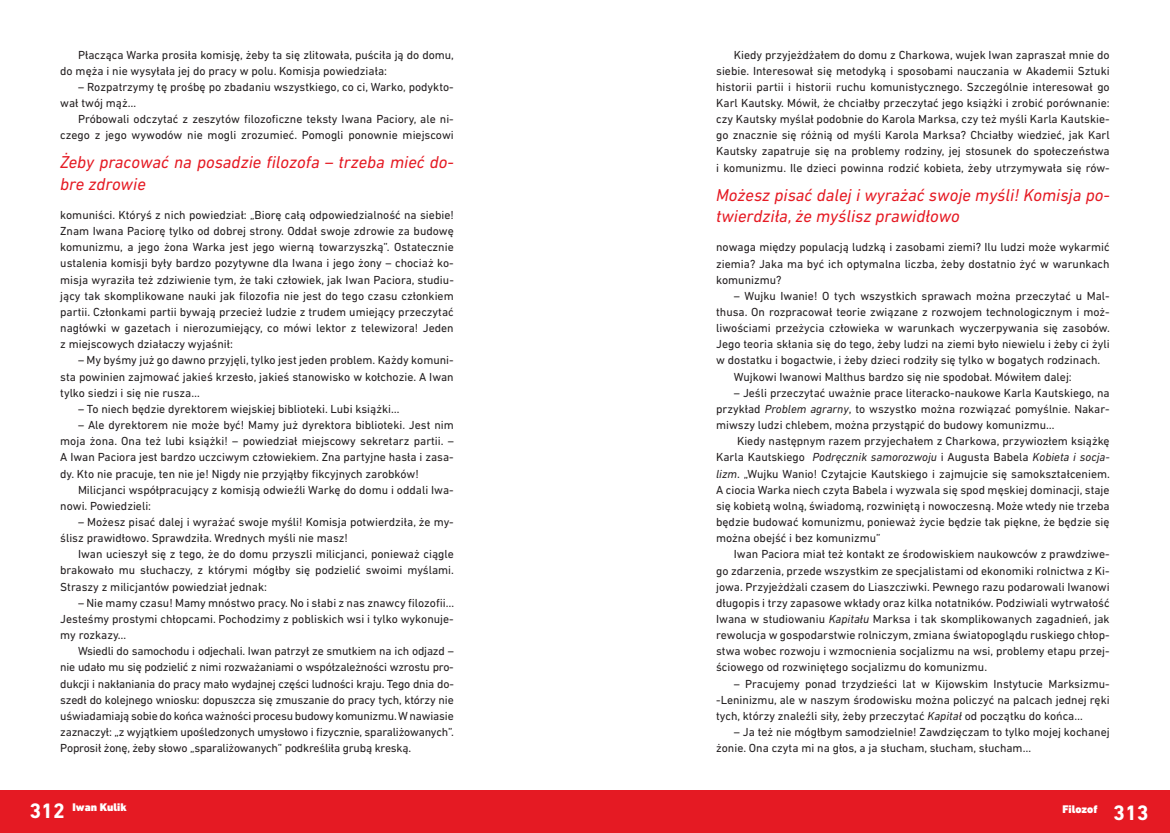
<style>
.page{position:relative;width:1170px;height:833px;background:#fff}
.page>*{position:absolute;margin:0;border:0;box-sizing:border-box;transform-origin:0 0}
.t1{font:700 21.25px "DIN Next LT Pro";color:#fff}
.t2{font:italic 17.5px/21.8px "DIN Next LT Pro";color:#e51a23}
.t3{font:11.88px/16.1px "DIN Next LT Pro";color:#231f20;text-align:justify}
.t4{font:900 11.25px "DIN Next LT Pro";color:#fff}
.s1{font-style:italic}
</style>
<div class="page">
<div style="left:0;top:790px;width:585px;height:43px;background:#e51a23"></div>
<div style="left:585px;top:790px;width:584px;height:43px;background:#e51a23"></div>
<p class="t3" style="left:60px;top:46px;width:395px;text-indent:18px">Płacząca Warka prosiła komisję, żeby ta się zlitowała, puściła ją do domu, do męża i nie wysyłała jej do pracy w polu. Komisja powiedziała:</p>
<p class="t3" style="left:60px;top:79px;width:395px;text-indent:18px">– Rozpatrzymy tę prośbę po zbadaniu wszystkiego, co ci, Warko, podykto&shy;wał twój mąż…</p>
<p class="t3" style="left:60px;top:111px;width:395px;text-align:right">Próbowali odczytać z zeszytów filozoficzne teksty Iwana Paciory, ale ni&shy;czego z jego wywodów nie mogli zrozumieć. Pomogli ponownie miejscowi</p>
<h2 class="t2" style="left:60px;top:151px;width:395px">Żeby pracować na posadzie filozofa – trzeba mieć do&shy;bre zdrowie</h2>
<p class="t3" style="left:60px;top:207px;width:395px">komuniści. Któryś z nich powiedział: „Biorę całą odpowiedzialność na siebie!<br>Znam Iwana Paciorę tylko od dobrej strony. Oddał swoje zdrowie za budowę komunizmu, a jego żona Warka jest jego wierną towarzyszką”. Ostatecznie ustalenia komisji były bardzo pozytywne dla Iwana i jego żony – chociaż ko&shy;misja wyraziła też zdziwienie tym, że taki człowiek, jak Iwan Paciora, studiu&shy;jący tak skomplikowane nauki jak filozofia nie jest do tego czasu członkiem partii. Członkami partii bywają przecież ludzie z trudem umiejący przeczytać nagłówki w gazetach i nierozumiejący, co mówi lektor z telewizora! Jeden z miejscowych działaczy wyjaśnił:</p>
<p class="t3" style="left:60px;top:352px;width:395px;text-indent:18px">– My byśmy już go dawno przyjęli, tylko jest jeden problem. Każdy komuni&shy;sta powinien zajmować jakieś krzesło, jakieś stanowisko w kołchozie. A Iwan tylko siedzi i się nie rusza…</p>
<p class="t3" style="left:78px;top:400px;width:323px">– To niech będzie dyrektorem wiejskiej biblioteki. Lubi książki…</p>
<p class="t3" style="left:60px;top:417px;width:395px;text-indent:18px">– Ale dyrektorem nie może być! Mamy już dyrektora biblioteki. Jest nim moja żona. Ona też lubi książki! – powiedział miejscowy sekretarz partii. – A Iwan Paciora jest bardzo uczciwym człowiekiem. Zna partyjne hasła i zasa&shy;dy. Kto nie pracuje, ten nie je! Nigdy nie przyjąłby fikcyjnych zarobków!</p>
<p class="t3" style="left:60px;top:481px;width:395px;text-indent:18px">Milicjanci współpracujący z komisją odwieźli Warkę do domu i oddali Iwa&shy;nowi. Powiedzieli:</p>
<p class="t3" style="left:60px;top:514px;width:395px;text-indent:18px">– Możesz pisać dalej i wyrażać swoje myśli! Komisja potwierdziła, że my&shy;ślisz prawidłowo. Sprawdziła. Wrednych myśli nie masz!</p>
<p class="t3" style="left:60px;top:546px;width:395px;text-indent:18px">Iwan ucieszył się z tego, że do domu przyszli milicjanci, ponieważ ciągle brakowało mu słuchaczy, z którymi mógłby się podzielić swoimi myślami.<br>Straszy z milicjantów powiedział jednak:</p>
<p class="t3" style="left:60px;top:594px;width:395px;text-indent:18px">– Nie mamy czasu! Mamy mnóstwo pracy. No i słabi z nas znawcy filozofii… Jesteśmy prostymi chłopcami. Pochodzimy z pobliskich wsi i tylko wykonuje&shy;my rozkazy…</p>
<p class="t3" style="left:60px;top:643px;width:395px;text-indent:18px">Wsiedli do samochodu i odjechali. Iwan patrzył ze smutkiem na ich odjazd – nie udało mu się podzielić z nimi rozważaniami o współzależności wzrostu pro&shy;dukcji i nakłaniania do pracy mało wydajnej części ludności kraju. Tego dnia do&shy;szedł do kolejnego wniosku: dopuszcza się zmuszanie do pracy tych, którzy nie uświadamiają sobie do końca ważności procesu budowy komunizmu. W nawiasie zaznaczył: „z wyjątkiem upośledzonych umysłowo i fizycznie, sparaliżowanych”.<br>Poprosił żonę, żeby słowo „sparaliżowanych” podkreśliła grubą kreską.</p>
<p class="t3" style="left:716px;top:46px;width:395px;text-indent:18px">Kiedy przyjeżdżałem do domu z Charkowa, wujek Iwan zapraszał mnie do siebie. Interesował się metodyką i sposobami nauczania w Akademii Sztuki historii partii i historii ruchu komunistycznego. Szczególnie interesował go Karl Kautsky. Mówił, że chciałby przeczytać jego książki i zrobić porównanie: czy Kautsky myślał podobnie do Karola Marksa, czy też myśli Karla Kautskie&shy;go znacznie się różnią od myśli Karola Marksa? Chciałby wiedzieć, jak Karl Kautsky zapatruje się na problemy rodziny, jej stosunek do społeczeństwa i komunizmu. Ile dzieci powinna rodzić kobieta, żeby utrzymywała się rów-</p>
<h2 class="t2" style="left:716px;top:183px;width:395px">Możesz pisać dalej i wyrażać swoje myśli! Komisja po&shy;twierdziła, że myślisz prawidłowo</h2>
<p class="t3" style="left:716px;top:239px;width:395px">nowaga między populacją ludzką i zasobami ziemi? Ilu ludzi może wykarmić ziemia? Jaka ma być ich optymalna liczba, żeby dostatnio żyć w warunkach komunizmu?</p>
<p class="t3" style="left:733px;top:288px;width:377px">– Wujku Iwanie! O tych wszystkich sprawach można przeczytać u Mal-</p>
<p class="t3" style="left:716px;top:304px;width:395px">thusa. On rozpracował teorie związane z rozwojem technologicznym i moż-</p>
<p class="t3" style="left:716px;top:320px;width:395px">liwościami przeżycia człowieka w warunkach wyczerpywania się zasobów.</p>
<p class="t3" style="left:716px;top:336px;width:395px">Jego teoria skłania się do tego, żeby ludzi na ziemi było niewielu i żeby ci żyli</p>
<p class="t3" style="left:716px;top:352px;width:386px">w dostatku i bogactwie, i żeby dzieci rodziły się tylko w bogatych rodzinach.</p>
<p class="t3" style="left:733px;top:368px;width:339px">Wujkowi Iwanowi Malthus bardzo się nie spodobał. Mówiłem dalej:</p>
<p class="t3" style="left:716px;top:384px;width:395px;text-indent:18px">– Jeśli przeczytać uważnie prace literacko-naukowe Karla Kautskiego, na przykład <span class="s1">Problem agrarny</span>, to wszystko można rozwiązać pomyślnie. Nakar&shy;miwszy ludzi chlebem, można przystąpić do budowy komunizmu…</p>
<p class="t3" style="left:716px;top:433px;width:395px;text-indent:21px">Kiedy następnym razem przyjechałem z Charkowa, przywiozłem książkę Karla Kautskiego <span class="s1">Podręcznik samorozwoju</span> i Augusta Babela <span class="s1">Kobieta i socja&shy;lizm</span>. „Wujku Wanio! Czytajcie Kautskiego i zajmujcie się samokształceniem.<br>A ciocia Warka niech czyta Babela i wyzwala się spod męskiej dominacji, staje się kobietą wolną, świadomą, rozwiniętą i nowoczesną. Może wtedy nie trzeba będzie budować komunizmu, ponieważ życie będzie tak piękne, że będzie się można obejść i bez komunizmu”</p>
<p class="t3" style="left:716px;top:546px;width:395px;text-indent:18px">Iwan Paciora miał też kontakt ze środowiskiem naukowców z prawdziwe&shy;go zdarzenia, przede wszystkim ze specjalistami od ekonomiki rolnictwa z Ki&shy;jowa. Przyjeżdżali czasem do Liaszcziwki. Pewnego razu podarowali Iwanowi długopis i trzy zapasowe wkłady oraz kilka notatników. Podziwiali wytrwałość Iwana w studiowaniu <span class="s1">Kapitału</span> Marksa i tak skomplikowanych zagadnień, jak rewolucja w gospodarstwie rolniczym, zmiana światopoglądu ruskiego chłop&shy;stwa wobec rozwoju i wzmocnienia socjalizmu na wsi, problemy etapu przej&shy;ściowego od rozwiniętego socjalizmu do komunizmu.</p>
<p class="t3" style="left:716px;top:675px;width:395px;text-indent:18px">– Pracujemy ponad trzydzieści lat w Kijowskim Instytucie Marksizmu--Leninizmu, ale w naszym środowisku można policzyć na palcach jednej ręki tych, którzy znaleźli siły, żeby przeczytać <span class="s1">Kapitał</span> od początku do końca…</p>
<p class="t3" style="left:716px;top:724px;width:395px;text-indent:18px">– Ja też nie mógłbym samodzielnie! Zawdzięczam to tylko mojej kochanej żonie. Ona czyta mi na głos, a ja słucham, słucham, słucham…</p>
<h1 class="t1" style="left:29px;top:798px;width:37px">312</h1>
<h1 class="t1" style="left:1113px;top:800px;width:37px">313</h1>
<p class="t4" style="left:73px;top:801px;width:56px">Iwan Kulik</p>
<p class="t4" style="left:1062px;top:802px;width:37px">Filozof</p>
</div>
